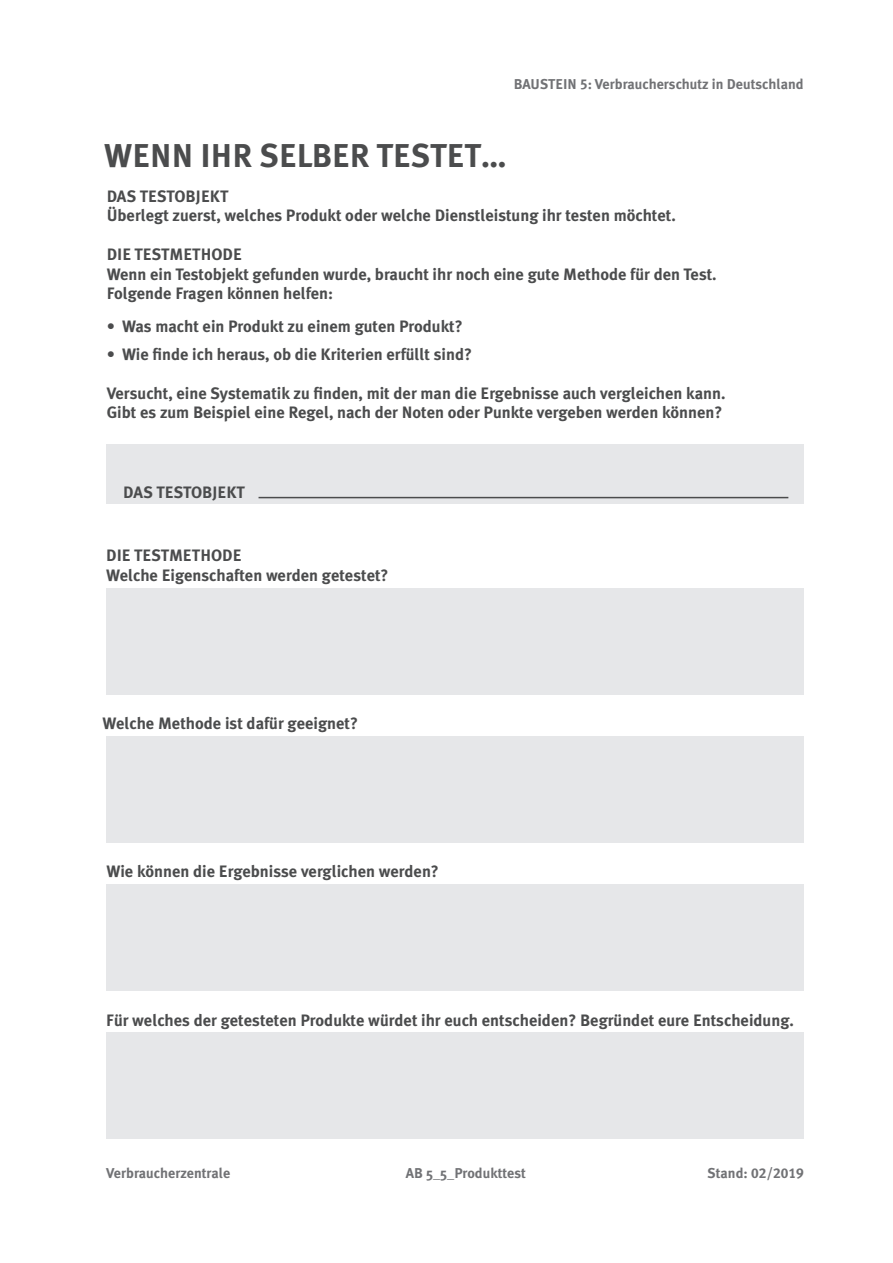
<style>
.page{position:relative;width:893px;height:1263px;background:#fff}
.page>*{position:absolute;margin:0;border:0;box-sizing:border-box;transform-origin:0 0}
.t1{font:700 33px "Meta Plus";color:#4b4c4d}
.t2{font:700 16.5px/19.5px "Meta Plus";color:#4b4c4d}
.t3{font:700 14.25px "Meta Plus";color:#717275}
.t4{font:14.25px "Meta Plus Bold Caps";color:#717275}
.s1{font-family:"Meta Plus Bold Caps";font-weight:400}
.s2{font-family:"Meta Plus";font-weight:700}
</style>
<div class="page">
<div style="left:106px;top:444px;width:698px;height:60px;background:#e6e7e9"></div>
<div style="left:106px;top:589px;width:698px;height:106px;background:#e6e7e9"></div>
<div style="left:106px;top:737px;width:698px;height:106px;background:#e6e7e9"></div>
<div style="left:106px;top:885px;width:698px;height:106px;background:#e6e7e9"></div>
<div style="left:106px;top:1033px;width:698px;height:106px;background:#e6e7e9"></div>
<hr style="left:259px;top:497px;width:529px;height:1px;background:#4b4c4d">
<p class="t3" style="left:514px;top:76px;width:291px">BAUSTEIN <span class="s1">5</span>: Verbraucherschutz in Deutschland</p>
<p class="t1" style="left:104px;top:137px;width:404px">WENN IHR SELBER TESTET…</p>
<p class="t2" style="left:107px;top:186px;width:123px">DAS TESTOBJEKT</p>
<p class="t2" style="left:107px;top:206px;width:571px">Überlegt zuerst, welches Produkt oder welche Dienstleistung ihr testen möchtet.</p>
<p class="t2" style="left:107px;top:245px;width:137px">DIE TESTMETHODE</p>
<p class="t2" style="left:107px;top:264px;width:611px">Wenn ein Testobjekt gefunden wurde, braucht ihr noch eine gute Methode für den Test.<br>Folgende Fragen können helfen:</p>
<p class="t2" style="left:107px;top:316px;width:358px">• Was macht ein Produkt zu einem guten Produkt?</p>
<p class="t2" style="left:107px;top:344px;width:367px">• Wie finde ich heraus, ob die Kriterien erfüllt sind?</p>
<p class="t2" style="left:107px;top:383px;width:620px">Versucht, eine Systematik zu finden, mit der man die Ergebnisse auch vergleichen kann.<br>Gibt es zum Beispiel eine Regel, nach der Noten oder Punkte vergeben werden können?</p>
<p class="t2" style="left:123px;top:482px;width:123px">DAS TESTOBJEKT</p>
<p class="t2" style="left:106px;top:546px;width:137px">DIE TESTMETHODE</p>
<p class="t2" style="left:106px;top:565px;width:284px">Welche Eigenschaften werden getestet?</p>
<p class="t2" style="left:103px;top:713px;width:257px">Welche Methode ist dafür geeignet?</p>
<p class="t2" style="left:106px;top:862px;width:334px">Wie können die Ergebnisse verglichen werden?</p>
<p class="t2" style="left:106px;top:1011px;width:689px">Für welches der getesteten Produkte würdet ihr euch entscheiden? Begründet eure Entscheidung.</p>
<p class="t3" style="left:106px;top:1165px;width:126px">Verbraucherzentrale</p>
<p class="t3" style="left:406px;top:1165px;width:122px">AB 5_5_Produkttest</p>
<p class="t4" style="left:707px;top:1165px;width:98px"><span class="s2">Stand:</span> 02/2019</p>
</div>
